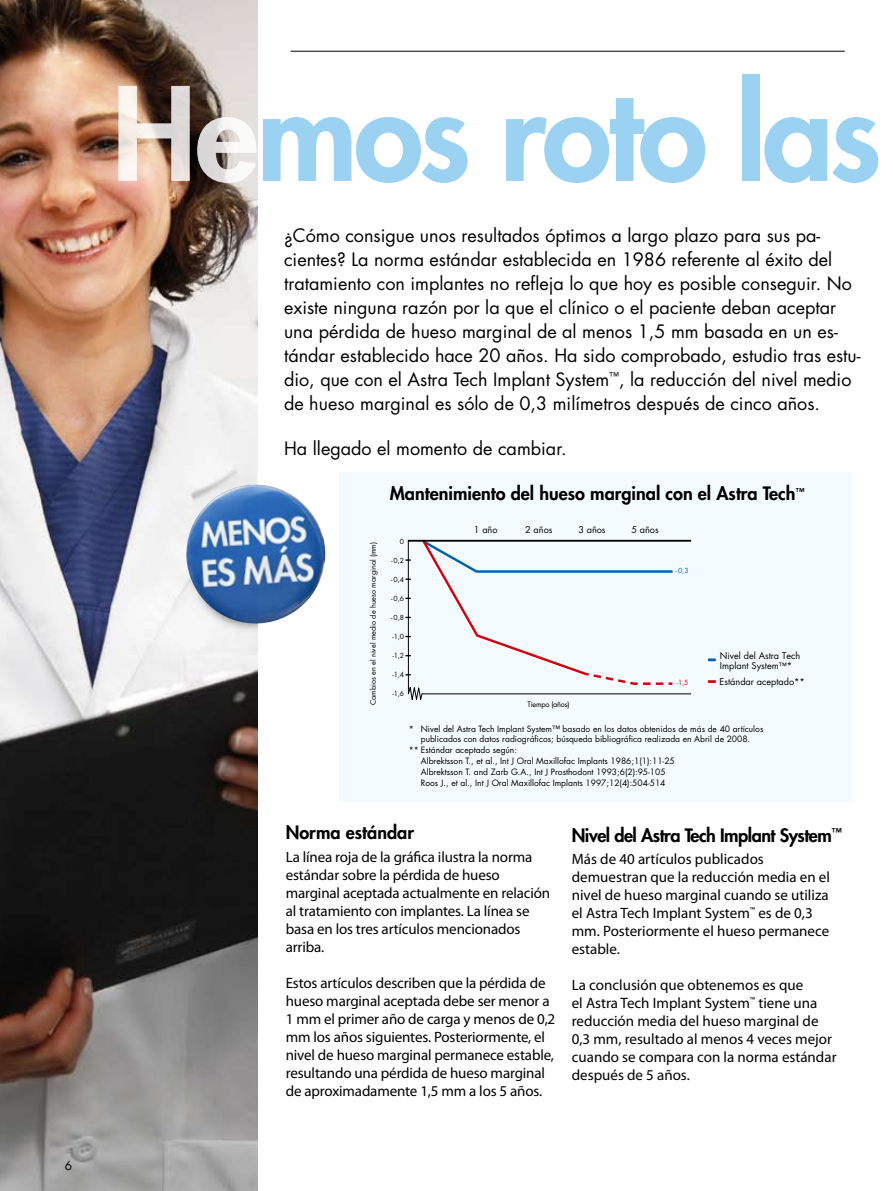
<style>
.page{position:relative;width:893px;height:1191px;background:#fff}
.page>*{position:absolute;margin:0;border:0;box-sizing:border-box;transform-origin:0 0}
.t1{font:800 126px "Futura Std";letter-spacing:-.03em;color:#88caef}
.t2{font:18px/24px "Futura";color:#000}
.t3{font:800 18px "Futura";color:#000}
.t4{font:800 18px "Futura";letter-spacing:-.025em;color:#000}
.t5{font:15px/18px "Myriad Pro";letter-spacing:-.01em;color:#000}
.t6{font:12px "Futura Std";color:#000}
.t7{font:9.15px/10.1px "Futura";color:#000}
.t8{font:8.55px/10.8px "Futura";color:#000}
.t9{font:7.35px "Futura";color:#000}
.t10{font:7.35px "Futura";letter-spacing:-.03em;color:#000}
.t11{font:6.9px "Futura";color:#000}
.t12{font:6.9px "Futura";color:#0060ae}
.t13{font:6.9px "Futura";color:#d1010e}
.s1{color:#fff}
.s2{font-size:8.55px}
</style>
<div class="page">
<img style="left:0;top:0;width:257px;height:1191px">
<img style="left:184px;top:484px;width:142px;height:141px">
<div style="left:339px;top:472px;width:512px;height:329px;background:#f4fbfe"></div>
<svg style="left:420px;top:539px;width:255px;height:1px"></svg>
<svg style="left:407px;top:540px;width:285px;height:160px"></svg>
<hr style="left:408px;top:540px;width:283px;height:1px;background:#000">
<svg style="left:405px;top:559px;width:6px;height:2px"></svg>
<svg style="left:405px;top:578px;width:6px;height:2px"></svg>
<svg style="left:405px;top:597px;width:6px;height:2px"></svg>
<hr style="left:476px;top:570px;width:197px;height:3px;background:#0060ae">
<svg style="left:708px;top:658px;width:8px;height:3px"></svg>
<svg style="left:708px;top:680px;width:8px;height:3px"></svg>
<hr style="left:291px;top:51px;width:554px;height:1px;background:#000">
<p class="t6" style="left:65px;top:1157px;width:9px">6</p>
<h1 class="t1" style="left:112px;top:55px;width:771px"><span class="s1">He</span>mos roto las</h1>
<p class="t2" style="left:284px;top:223px;width:578px">¿Cómo consigue unos resultados óptimos a largo plazo para sus pa&shy;cientes? La norma estándar establecida en 1986 referente al éxito del tratamiento con implantes no refleja lo que hoy es posible conseguir. No existe ninguna razón por la que el clínico o el paciente deban aceptar una pérdida de hueso marginal de al menos 1,5 mm basada en un es&shy;tándar establecido hace 20 años. Ha sido comprobado, estudio tras estu&shy;dio, que con el Astra Tech Implant System<sup>™</sup>, la reducción del nivel medio de hueso marginal es sólo de 0,3 milímetros después de cinco años.</p>
<p class="t2" style="left:284px;top:436px;width:284px">Ha llegado el momento de cambiar.</p>
<p class="t3" style="left:390px;top:482px;width:416px">Mantenimiento del hueso marginal con el Astra Tech<sup>™</sup></p>
<p class="t9" style="left:368px;top:705px;width:165px;rotate:-90deg">Cambios en el nivel medio de hueso marginal (mm)</p>
<p class="t11" style="left:400px;top:536px;width:6px">0</p>
<p class="t11" style="left:391px;top:556px;width:14px">-0,2</p>
<p class="t11" style="left:391px;top:575px;width:14px">-0,4</p>
<p class="t11" style="left:391px;top:594px;width:14px">-0,6</p>
<p class="t11" style="left:391px;top:613px;width:14px">-0,8</p>
<p class="t11" style="left:392px;top:632px;width:13px">-1,0</p>
<p class="t11" style="left:392px;top:651px;width:13px">-1,2</p>
<p class="t11" style="left:392px;top:670px;width:13px">-1,4</p>
<p class="t11" style="left:392px;top:689px;width:13px">-1,6</p>
<p class="t7" style="left:474px;top:525px;width:25px">1 año</p>
<p class="t7" style="left:525px;top:525px;width:29px">2 años</p>
<p class="t7" style="left:578px;top:525px;width:29px">3 años</p>
<p class="t7" style="left:631px;top:525px;width:29px">5 años</p>
<p class="t12" style="left:676px;top:566px;width:14px">-0,3</p>
<p class="t10" style="left:527px;top:699px;width:44px">Tiempo (años)</p>
<p class="t7" style="left:720px;top:651px;width:82px">Nivel del Astra Tech<br>Implant System<span class="s2">™</span>*</p>
<p class="t13" style="left:677px;top:678px;width:13px">-1,5</p>
<p class="t7" style="left:719px;top:676px;width:87px">Estándar aceptado**</p>
<p class="t8" style="left:409px;top:723px;width:356px">* Nivel del Astra Tech Implant System™ basado en los datos obtenidos de más de 40 artículos</p>
<p class="t8" style="left:421px;top:734px;width:331px">publicados con datos radiográficos; búsqueda bibliográfica realizada en Abril de 2008.</p>
<p class="t8" style="left:409px;top:745px;width:110px">** Estándar aceptado según:</p>
<p class="t8" style="left:421px;top:755px;width:255px">Albrektsson T., et al., Int J Oral Maxillofac Implants 1986;1(1):11-25</p>
<p class="t8" style="left:421px;top:766px;width:246px">Albrekt son T. and Zarb G.A., Int J Prosthodont 1993;6(2):95- 05</p>
<p class="t8" style="left:421px;top:777px;width:246px">Roos J., et al., I t J O al Maxillofac Implants 1997;12(4):504-514</p>
<p class="t8" style="left:406px;top:732px;width:331px">* Astra Tech Implant System™ level based on data from more than 40 published articles</p>
<p class="t8" style="left:418px;top:756px;width:255px;text-indent:-12px">** Standard norm according to:<br>Albrektsson T., et al., Int J Oral Maxillofac Implants 1986;1(1):11-25<br>Albrektsson T. and Zarb G.A., Int J Prosthodont 1993;6(2):95-105</p>
<p class="t3" style="left:286px;top:821px;width:130px">Norma estándar</p>
<p class="t5" style="left:286px;top:847px;width:266px">La línea roja de la gráfica ilustra la norma estándar sobre la pérdida de hueso marginal aceptada actualmente en relación al tratamiento con implantes. La línea se basa en los tres artículos mencionados arriba.</p>
<p class="t5" style="left:286px;top:973px;width:271px">Estos artículos describen que la pérdida de hueso marginal aceptada debe ser menor a 1 mm el primer año de carga y menos de 0,2 mm los años siguientes. Posteriormente, el nivel de hueso marginal permanece estable, resultando una pérdida de hueso marginal de aproximadamente 1,5 mm a los 5 años.</p>
<p class="t4" style="left:572px;top:823px;width:272px">Nivel del Astra Tech Implant System<sup>™</sup></p>
<p class="t5" style="left:572px;top:849px;width:260px">Más de 40 artículos publicados demuestran que la reducción media en el nivel de hueso marginal cuando se utiliza el Astra Tech Implant System<sup>™</sup> es de 0,3 mm. Posteriormente el hueso permanece estable.</p>
<p class="t5" style="left:572px;top:975px;width:266px">La conclusión que obtenemos es que<br>el Astra Tech Implant System<sup>™</sup> tiene una reducción media del hueso marginal de 0,3 mm, resultado al menos 4 veces mejor cuando se compara con la norma estándar después de 5 años.</p>
</div>
